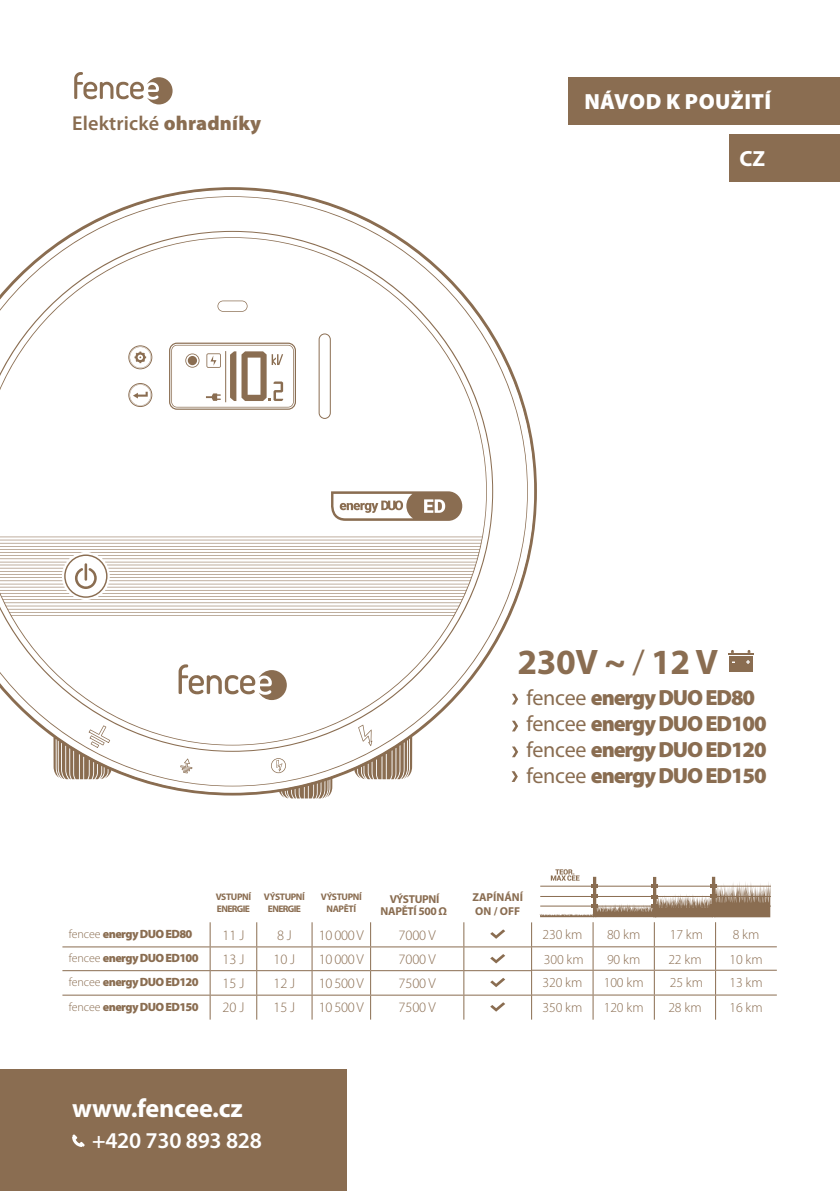
<style>
.page{position:relative;width:840px;height:1191px;background:#fff}
.page>*{position:absolute;margin:0;border:0;box-sizing:border-box;transform-origin:0 0}
.t1{font:700 35.6px "Myriad Pro";letter-spacing:-.01em;color:#8a6d51}
.t2{font:700 26.2px "Myriad Pro";letter-spacing:-.01em;color:#fff}
.t3{font:600 22.6px "Myriad Pro";letter-spacing:-.01em;color:#fff}
.t4{font:900 22px "Myriad Pro";letter-spacing:-.05em;color:#8a6d51}
.t5{font:900 22px "Myriad Pro";letter-spacing:.02em;color:#fff}
.t6{font:700 22px "Myriad Pro";color:#fff}
.t7{font:600 20.2px "Myriad Pro";letter-spacing:.01em;color:#8a6d51}
.t8{font:300 14.4px "Myriad Pro";letter-spacing:-.01em;color:#8a6d51}
.t9{font:300 13.8px "Myriad Pro";letter-spacing:-.01em;color:#8a6d51}
.t10{font:900 12px "Myriad Pro";letter-spacing:-.05em;color:#8a6d51}
.t11{font:700 11.4px "Myriad Pro";letter-spacing:-.03em;color:#8a6d51}
.t12{font:700 11.4px "Myriad Pro";color:#8a6d51}
.t13{font:700 9.6px/11.4px "Myriad Pro";letter-spacing:-.05em;color:#8a6d51}
.s1{font-weight:900}
.s2{font-weight:400}
.s3{font-weight:300}
</style>
<div class="page">
<div style="left:0;top:1069px;width:346px;height:122px;background:#8a6d51"></div>
<div style="left:728px;top:134px;width:111px;height:48px;background:#8a6d51"></div>
<svg style="left:72px;top:1134px;width:13px;height:13px"></svg>
<div style="left:568px;top:77px;width:271px;height:48px;background:#8a6d51"></div>
<hr style="left:727px;top:653px;width:26px;height:2px;background:#8a6d51">
<div style="left:728px;top:656px;width:24px;height:15px;background:#8a6d51"></div>
<hr style="left:62px;top:946px;width:148px;height:1px;background:#8a6d51">
<hr style="left:210px;top:946px;width:46px;height:1px;background:#8a6d51">
<hr style="left:256px;top:946px;width:56px;height:1px;background:#8a6d51">
<hr style="left:312px;top:946px;width:58px;height:1px;background:#8a6d51">
<hr style="left:370px;top:946px;width:93px;height:1px;background:#8a6d51">
<hr style="left:463px;top:946px;width:68px;height:1px;background:#8a6d51">
<hr style="left:62px;top:970px;width:148px;height:1px;background:#8a6d51">
<hr style="left:210px;top:970px;width:46px;height:1px;background:#8a6d51">
<hr style="left:256px;top:970px;width:56px;height:1px;background:#8a6d51">
<hr style="left:312px;top:970px;width:58px;height:1px;background:#8a6d51">
<hr style="left:370px;top:970px;width:93px;height:1px;background:#8a6d51">
<hr style="left:463px;top:970px;width:68px;height:1px;background:#8a6d51">
<hr style="left:62px;top:994px;width:148px;height:1px;background:#8a6d51">
<svg style="left:210px;top:922px;width:1px;height:97px"></svg>
<hr style="left:210px;top:994px;width:46px;height:1px;background:#8a6d51">
<hr style="left:256px;top:994px;width:56px;height:1px;background:#8a6d51">
<hr style="left:312px;top:994px;width:58px;height:1px;background:#8a6d51">
<hr style="left:370px;top:994px;width:93px;height:1px;background:#8a6d51">
<hr style="left:463px;top:994px;width:68px;height:1px;background:#8a6d51">
<svg style="left:256px;top:922px;width:1px;height:97px"></svg>
<svg style="left:311px;top:922px;width:1px;height:97px"></svg>
<svg style="left:370px;top:922px;width:1px;height:97px"></svg>
<svg style="left:463px;top:922px;width:1px;height:97px"></svg>
<svg style="left:531px;top:922px;width:1px;height:97px"></svg>
<svg style="left:490px;top:929px;width:15px;height:9px"></svg>
<svg style="left:490px;top:954px;width:15px;height:9px"></svg>
<svg style="left:490px;top:978px;width:15px;height:9px"></svg>
<svg style="left:490px;top:1002px;width:15px;height:9px"></svg>
<hr style="left:531px;top:946px;width:61px;height:1px;background:#8a6d51">
<hr style="left:715px;top:946px;width:61px;height:1px;background:#8a6d51">
<hr style="left:531px;top:969px;width:61px;height:1px;background:#8a6d51">
<hr style="left:715px;top:969px;width:61px;height:1px;background:#8a6d51">
<hr style="left:531px;top:994px;width:61px;height:1px;background:#8a6d51">
<hr style="left:715px;top:994px;width:61px;height:1px;background:#8a6d51">
<svg style="left:539px;top:869px;width:231px;height:150px"></svg>
<svg style="left:74px;top:72px;width:98px;height:32px"></svg>
<svg style="left:0;top:187px;width:536px;height:608px"></svg>
<svg style="left:169px;top:342px;width:127px;height:68px"></svg>
<svg style="left:331px;top:491px;width:131px;height:30px"></svg>
<svg style="left:271px;top:758px;width:61px;height:40px"></svg>
<p class="t7" style="left:72px;top:110px;width:190px">Elektrické <span class="s1">ohradníky</span></p>
<p class="t5" style="left:584px;top:87px;width:188px">NÁVOD K POUŽITÍ</p>
<p class="t6" style="left:739px;top:146px;width:27px">CZ</p>
<p class="t1" style="left:517px;top:642px;width:202px">230V ~ <span class="s2">/</span> 12 V</p>
<p class="t4" style="left:526px;top:682px;width:230px"><span class="s2">fencee</span> energy DUO ED80</p>
<p class="t4" style="left:526px;top:708px;width:241px"><span class="s2">fencee</span> energy DUO ED100</p>
<p class="t4" style="left:526px;top:734px;width:241px"><span class="s2">fencee</span> energy DUO ED120</p>
<p class="t4" style="left:526px;top:760px;width:241px"><span class="s2">fencee</span> energy DUO ED150</p>
<p class="t13" style="left:215px;top:891px;width:37px">VSTUPNÍ<br>ENERGIE</p>
<p class="t13" style="left:264px;top:891px;width:42px">VÝSTUPNÍ</p>
<p class="t13" style="left:268px;top:902px;width:35px">ENERGIE</p>
<p class="t13" style="left:320px;top:891px;width:42px">VÝSTUPNÍ</p>
<p class="t13" style="left:326px;top:902px;width:31px">NAPĚTÍ</p>
<p class="t11" style="left:389px;top:892px;width:51px">VÝSTUPNÍ</p>
<p class="t11" style="left:380px;top:904px;width:68px">NAPĚTÍ 500 Ω</p>
<p class="t12" style="left:472px;top:891px;width:52px">ZAPÍNÁNÍ</p>
<p class="t11" style="left:475px;top:905px;width:46px">ON / OFF</p>
<p class="t10" style="left:69px;top:925px;width:125px"><span class="s3">fencee</span> energy DUO ED80</p>
<p class="t8" style="left:222px;top:926px;width:23px">11 J</p>
<p class="t8" style="left:277px;top:926px;width:16px">8 J</p>
<p class="t8" style="left:318px;top:926px;width:47px">10 000 V</p>
<p class="t8" style="left:398px;top:926px;width:39px">7000 V</p>
<p class="t10" style="left:69px;top:950px;width:131px"><span class="s3">fencee</span> energy DUO ED100</p>
<p class="t8" style="left:222px;top:950px;width:23px">13 J</p>
<p class="t8" style="left:273px;top:950px;width:23px">10 J</p>
<p class="t8" style="left:318px;top:950px;width:47px">10 000 V</p>
<p class="t8" style="left:398px;top:950px;width:39px">7000 V</p>
<p class="t10" style="left:69px;top:974px;width:131px"><span class="s3">fencee</span> energy DUO ED120</p>
<p class="t8" style="left:222px;top:974px;width:23px">15 J</p>
<p class="t8" style="left:273px;top:974px;width:23px">12 J</p>
<p class="t8" style="left:318px;top:974px;width:47px">10 500 V</p>
<p class="t8" style="left:398px;top:974px;width:39px">7500 V</p>
<p class="t10" style="left:69px;top:998px;width:131px"><span class="s3">fencee</span> energy DUO ED150</p>
<p class="t8" style="left:222px;top:999px;width:23px">20 J</p>
<p class="t8" style="left:273px;top:999px;width:23px">15 J</p>
<p class="t8" style="left:318px;top:999px;width:47px">10 500 V</p>
<p class="t8" style="left:398px;top:999px;width:39px">7500 V</p>
<p class="t9" style="left:542px;top:926px;width:41px">230 km</p>
<p class="t9" style="left:606px;top:926px;width:35px">80 km</p>
<p class="t9" style="left:669px;top:926px;width:35px">17 km</p>
<p class="t9" style="left:732px;top:926px;width:28px">8 km</p>
<p class="t9" style="left:543px;top:950px;width:41px">300 km</p>
<p class="t9" style="left:606px;top:950px;width:35px">90 km</p>
<p class="t9" style="left:668px;top:950px;width:35px">22 km</p>
<p class="t9" style="left:729px;top:950px;width:35px">10 km</p>
<p class="t9" style="left:542px;top:974px;width:41px">320 km</p>
<p class="t9" style="left:603px;top:974px;width:41px">100 km</p>
<p class="t9" style="left:669px;top:974px;width:35px">25 km</p>
<p class="t9" style="left:729px;top:974px;width:35px">13 km</p>
<p class="t9" style="left:542px;top:999px;width:41px">350 km</p>
<p class="t9" style="left:603px;top:999px;width:41px">120 km</p>
<p class="t9" style="left:668px;top:999px;width:35px">28 km</p>
<p class="t9" style="left:729px;top:999px;width:35px">16 km</p>
<p class="t2" style="left:72px;top:1093px;width:172px">www.fencee.cz</p>
<p class="t3" style="left:92px;top:1126px;width:171px">+420 730 893 828</p>
</div>
